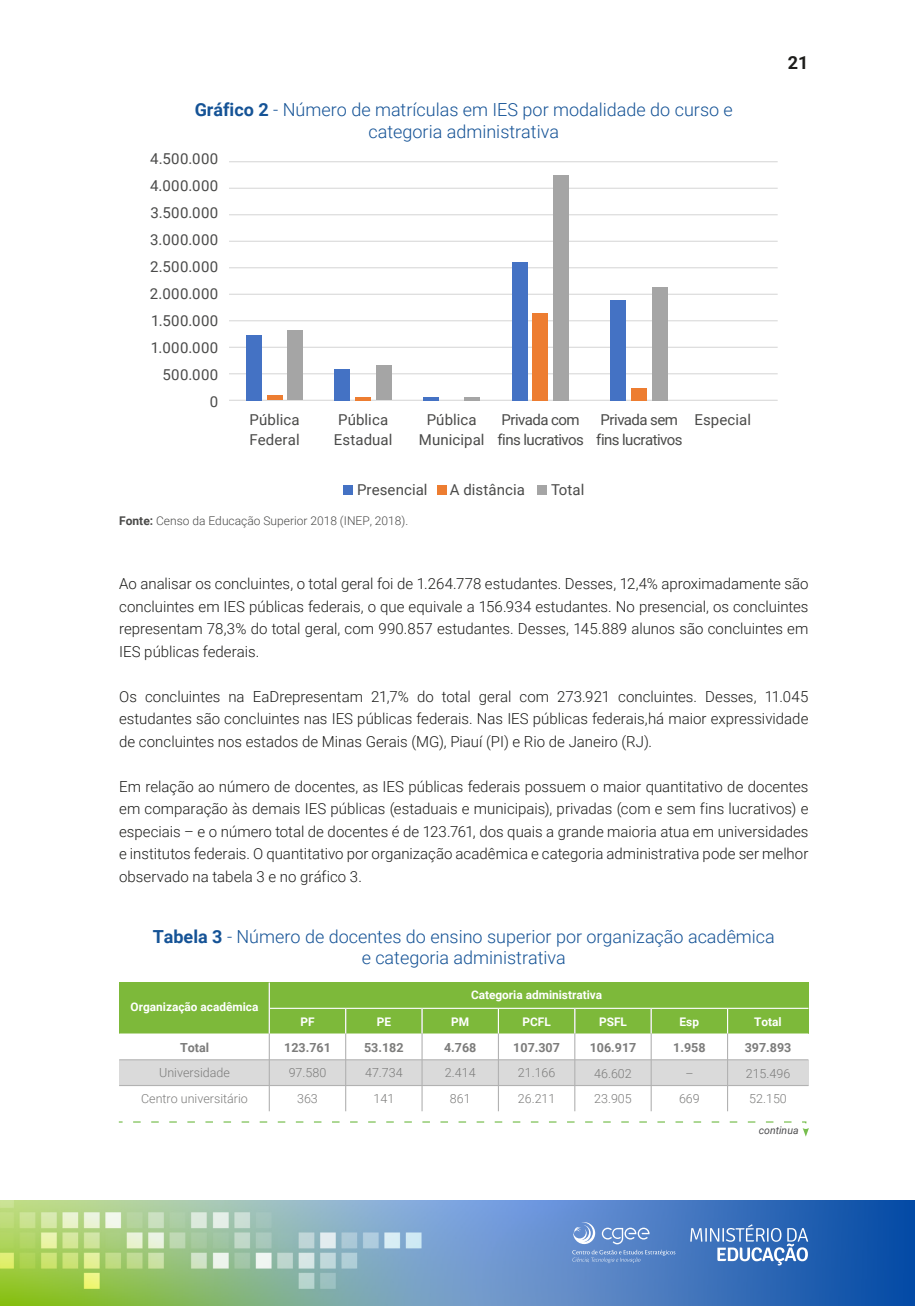
<style>
.page{position:relative;width:915px;height:1306px;background:#fff}
.page>*{position:absolute;margin:0;border:0;box-sizing:border-box;transform-origin:0 0}
.t1{font:300 18px/21.6px "Roboto";color:#155396;text-align:center}
.t2{font:700 18px "Roboto";color:#1d1d1b}
.t3{font:300 15.15px/22.5px "Roboto";color:#1d1d1b;text-align:justify}
.t4{font:15px/27px "Roboto";letter-spacing:.025em;color:#4a4a49;text-align:right}
.t5{font:15px/19.5px "Roboto";letter-spacing:.005em;color:#4a4a49}
.t6{font:15px/19.5px "Roboto";letter-spacing:-.035em;color:#4a4a49}
.t7{font:300 12.45px/25.7px "Roboto";color:#7c7c7b;text-align:center}
.t8{font:700 12.45px "Roboto";color:#7c7c7b}
.t9{font:300 12px "Roboto";color:#4a4a49}
.t10{font:700 11.85px "Roboto";color:#fff}
.t11{font:italic 10.5px "Roboto";color:#4d4d4f}
.s1{font-weight:700}
</style>
<div class="page">
<img style="left:0;top:1200px;width:914px;height:105px">
<svg style="left:572px;top:1222px;width:103px;height:40px"></svg>
<svg style="left:690px;top:1224px;width:118px;height:41px"></svg>
<div style="left:119px;top:982px;width:689px;height:26px;background:#7db93a"></div>
<div style="left:119px;top:1059px;width:689px;height:26px;background:#dadada"></div>
<div style="left:119px;top:1008px;width:689px;height:26px;background:#7db93a"></div>
<hr style="left:119px;top:1084px;width:689px;height:2px;background:#b2b2b2">
<hr style="left:119px;top:1059px;width:689px;height:1px;background:#b2b2b2">
<hr style="left:119px;top:1033px;width:689px;height:1px;background:#fff">
<hr style="left:269px;top:1007px;width:539px;height:1px;background:#fff">
<hr style="left:726px;top:1008px;width:1px;height:103px;background:#b2b2b2">
<hr style="left:650px;top:1008px;width:1px;height:103px;background:#b2b2b2">
<hr style="left:574px;top:1008px;width:1px;height:103px;background:#b2b2b2">
<hr style="left:497px;top:1008px;width:2px;height:103px;background:#b2b2b2">
<hr style="left:421px;top:1008px;width:1px;height:103px;background:#b2b2b2">
<hr style="left:345px;top:1008px;width:1px;height:103px;background:#b2b2b2">
<hr style="left:269px;top:982px;width:1px;height:129px;background:#b2b2b2">
<svg style="left:726px;top:1008px;width:1px;height:25px"></svg>
<svg style="left:650px;top:1008px;width:1px;height:25px"></svg>
<svg style="left:574px;top:1008px;width:1px;height:25px"></svg>
<hr style="left:497px;top:1008px;width:2px;height:25px;background:#fff">
<svg style="left:421px;top:1008px;width:1px;height:25px"></svg>
<svg style="left:345px;top:1008px;width:1px;height:25px"></svg>
<hr style="left:269px;top:982px;width:1px;height:51px;background:#fff">
<div style="left:343px;top:485px;width:9px;height:9px;background:#4472c4"></div>
<div style="left:437px;top:485px;width:9px;height:9px;background:#ed7d31"></div>
<div style="left:537px;top:485px;width:9px;height:9px;background:#a5a5a5"></div>
<hr style="left:229px;top:161px;width:548px;height:1px;background:#d9d9d9">
<hr style="left:229px;top:188px;width:548px;height:1px;background:#d9d9d9">
<hr style="left:229px;top:214px;width:548px;height:1px;background:#d9d9d9">
<hr style="left:229px;top:241px;width:548px;height:1px;background:#d9d9d9">
<hr style="left:229px;top:267px;width:548px;height:1px;background:#d9d9d9">
<hr style="left:229px;top:294px;width:548px;height:1px;background:#d9d9d9">
<hr style="left:229px;top:320px;width:548px;height:1px;background:#d9d9d9">
<hr style="left:229px;top:347px;width:548px;height:1px;background:#d9d9d9">
<hr style="left:229px;top:373px;width:548px;height:1px;background:#d9d9d9">
<hr style="left:229px;top:400px;width:548px;height:1px;background:#d9d9d9">
<div style="left:246px;top:335px;width:15px;height:65px;background:#4472c4"></div>
<hr style="left:267px;top:396px;width:15px;height:4px;background:#ed7d31">
<div style="left:287px;top:330px;width:16px;height:70px;background:#a5a5a5"></div>
<div style="left:511px;top:262px;width:16px;height:138px;background:#4472c4"></div>
<div style="left:532px;top:313px;width:16px;height:87px;background:#ed7d31"></div>
<div style="left:553px;top:175px;width:15px;height:225px;background:#a5a5a5"></div>
<div style="left:610px;top:300px;width:16px;height:100px;background:#4472c4"></div>
<div style="left:631px;top:388px;width:15px;height:12px;background:#ed7d31"></div>
<div style="left:651px;top:287px;width:16px;height:113px;background:#a5a5a5"></div>
<div style="left:334px;top:369px;width:16px;height:31px;background:#4472c4"></div>
<hr style="left:355px;top:397px;width:16px;height:3px;background:#ed7d31">
<div style="left:376px;top:365px;width:15px;height:35px;background:#a5a5a5"></div>
<hr style="left:423px;top:397px;width:15px;height:3px;background:#4472c4">
<hr style="left:464px;top:397px;width:16px;height:3px;background:#a5a5a5">
<svg style="left:118px;top:1121px;width:690px;height:15px"></svg>
<p class="t1" style="left:195px;top:98px;width:539px"><span class="s1">Gráfico 2</span> - Número de matrículas em IES por modalidade do curso e categoria administrativa</p>
<p class="t4" style="left:150px;top:144px;width:70px">4.500.000<br>4.000.000<br>3.500.000<br>3.000.000<br>2.500.000<br>2.000.000<br>1.500.000<br>1.000.000<br>500.000<br>0</p>
<p class="t5" style="left:249px;top:409px;width:52px">Pública<br>Federal</p>
<p class="t5" style="left:334px;top:409px;width:60px">Pública<br>Estadual</p>
<p class="t5" style="left:419px;top:409px;width:67px;text-align:center">Pública<br>Municipal</p>
<p class="t6" style="left:497px;top:409px;width:88px">Privada com fins lucrativos</p>
<p class="t6" style="left:596px;top:409px;width:88px">Privada sem fins lucrativos</p>
<p class="t5" style="left:694px;top:409px;width:58px">Especial</p>
<p class="t5" style="left:357px;top:479px;width:72px">Presencial</p>
<p class="t5" style="left:450px;top:479px;width:77px">A distância</p>
<p class="t5" style="left:551px;top:479px;width:35px">Total</p>
<p class="t9" style="left:119px;top:512px;width:290px"><span class="s1">Fonte:</span> Censo da Educação Superior 2018 (INEP, 2018).</p>
<p class="t2" style="left:787px;top:50px;width:22px">21</p>
<p class="t3" style="left:119px;top:572px;width:690px">Ao analisar os concluintes, o total geral foi de 1.264.778 estudantes. Desses, 12,4% aproximadamente são concluintes em IES públicas federais, o que equivale a 156.934 estudantes. No presencial, os concluintes representam 78,3% do total geral, com 990.857 estudantes. Desses, 145.889 alunos são concluintes em IES públicas federais.</p>
<p class="t3" style="left:119px;top:684px;width:690px">Os concluintes na EaDrepresentam 21,7% do total geral com 273.921 concluintes. Desses, 11.045 estudantes são concluintes nas IES públicas federais. Nas IES públicas federais,há maior expressividade de concluintes nos estados de Minas Gerais (MG), Piauí (PI) e Rio de Janeiro (RJ).</p>
<p class="t3" style="left:119px;top:774px;width:690px">Em relação ao número de docentes, as IES públicas federais possuem o maior quantitativo de docentes em comparação às demais IES públicas (estaduais e municipais), privadas (com e sem fins lucrativos) e especiais – e o número total de docentes é de 123.761, dos quais a grande maioria atua em universidades e institutos federais. O quantitativo por organização acadêmica e categoria administrativa pode ser melhor observado na tabela 3 e no gráfico 3.</p>
<p class="t1" style="left:153px;top:924px;width:623px"><span class="s1">Tabela 3</span> - Número de docentes do ensino superior por organização acadêmica e categoria administrativa</p>
<p class="t10" style="left:131px;top:998px;width:129px">Organização acadêmica</p>
<p class="t10" style="left:300px;top:1013px;width:16px">PF</p>
<p class="t10" style="left:376px;top:1013px;width:16px">PE</p>
<p class="t10" style="left:451px;top:1013px;width:20px">PM</p>
<p class="t10" style="left:522px;top:1013px;width:30px">PCFL</p>
<p class="t10" style="left:471px;top:986px;width:133px">Categoria administrativa</p>
<p class="t10" style="left:599px;top:1013px;width:29px">PSFL</p>
<p class="t10" style="left:679px;top:1013px;width:21px">Esp</p>
<p class="t10" style="left:754px;top:1013px;width:29px">Total</p>
<p class="t8" style="left:180px;top:1038px;width:31px">Total</p>
<p class="t7" style="left:141px;top:1059px;width:108px">Universidade<br>Centro universitário</p>
<p class="t8" style="left:284px;top:1038px;width:48px">123.761</p>
<p class="t7" style="left:288px;top:1059px;width:39px">97.580<br>363</p>
<p class="t8" style="left:364px;top:1038px;width:41px">53.182</p>
<p class="t7" style="left:365px;top:1059px;width:39px">47.734<br>141</p>
<p class="t8" style="left:444px;top:1038px;width:34px">4.768</p>
<p class="t7" style="left:445px;top:1059px;width:32px">2.414<br>861</p>
<p class="t8" style="left:513px;top:1038px;width:48px">107.307</p>
<p class="t7" style="left:517px;top:1059px;width:39px;text-align:left">21.166<br>26.211</p>
<p class="t8" style="left:589px;top:1038px;width:48px">106.917</p>
<p class="t7" style="left:594px;top:1059px;width:39px;text-align:left">46.602<br>23.905</p>
<p class="t8" style="left:673px;top:1038px;width:34px">1.958</p>
<p class="t7" style="left:678px;top:1085px;width:22px">669</p>
<p class="t8" style="left:744px;top:1038px;width:48px">397.893</p>
<p class="t7" style="left:745px;top:1059px;width:46px;text-align:left">215.496<br>52.150</p>
<p class="t11" style="left:758px;top:1122px;width:41px">continua</p>
</div>
